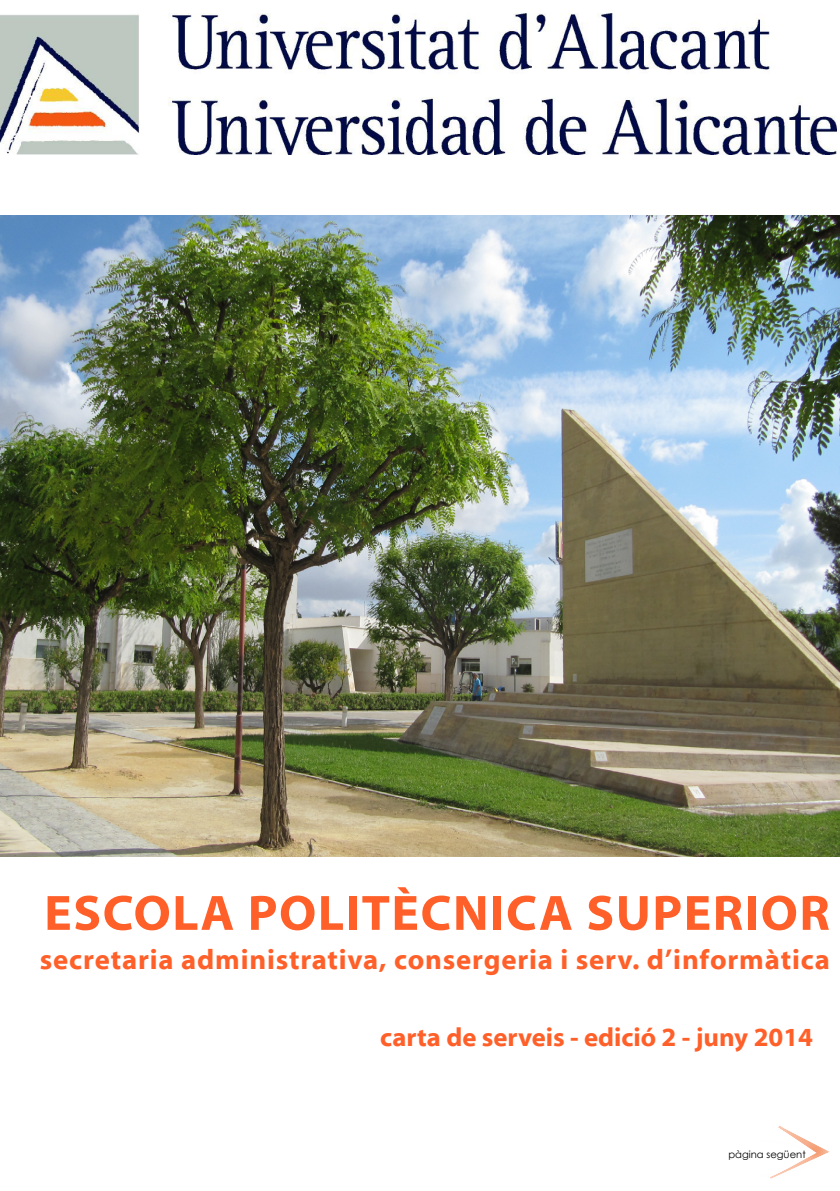
<style>
.page{position:relative;width:840px;height:1191px;background:#fff}
.page>*{position:absolute;margin:0;border:0;box-sizing:border-box;transform-origin:0 0}
.t1{font:700 50px "Myriad Web Pro";letter-spacing:.03em;color:#ff6029}
.t2{font:700 28px "Myriad Web Pro";letter-spacing:.03em;color:#ff6029}
.t3{font:700 26px "Myriad Web Pro";color:#ff6029}
.t4{font:10px "Century Gothic";color:#000}
</style>
<div class="page">
<img style="left:0;top:215px;width:839px;height:641px">
<img style="left:0;top:13px;width:836px;height:142px">
<h1 class="t1" style="left:44px;top:885px;width:786px">ESCOLA POLITÈCNICA SUPERIOR</h1>
<p class="t2" style="left:40px;top:944px;width:791px">secretaria administrativa, consergeria i serv. d’informàtica</p>
<p class="t3" style="left:380px;top:1023px;width:434px">carta de serveis - edició 2 - juny 2014</p>
<p class="t4" style="left:728px;top:1147px;width:79px">pàgina següent</p>
</div>
